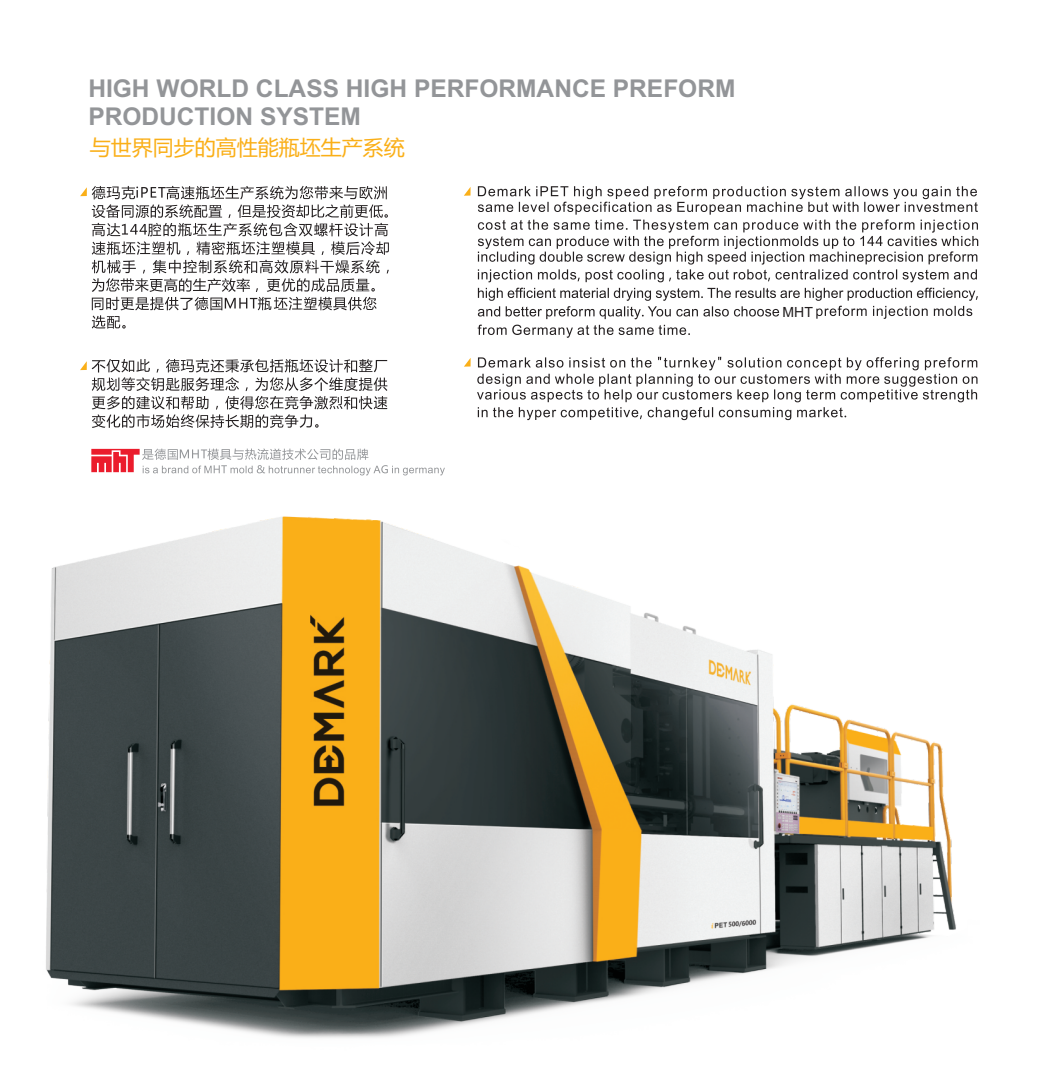
<style>
.page{position:relative;width:1051px;height:1071px;background:#fff}
.page>*{position:absolute;margin:0;border:0;box-sizing:border-box;transform-origin:0 0}
.t1{font:700 24.5px/27.3px "Arial";color:#939598}
.t2{font:21px "Microsoft Ya Hei";color:#faaf18}
.t3{font:14px "Arial";color:#231f20}
</style>
<div class="page">
<img style="left:46px;top:516px;width:910px;height:522px">
<svg style="left:477px;top:186px;width:500px;height:96px"></svg>
<svg style="left:477px;top:325px;width:212px;height:13px"></svg>
<svg style="left:477px;top:357px;width:500px;height:63px"></svg>
<svg style="left:91px;top:448px;width:353px;height:27px"></svg>
<svg style="left:464px;top:187px;width:6px;height:9px"></svg>
<svg style="left:80px;top:359px;width:307px;height:69px"></svg>
<svg style="left:464px;top:358px;width:6px;height:9px"></svg>
<svg style="left:80px;top:186px;width:309px;height:143px"></svg>
<svg style="left:477px;top:288px;width:500px;height:31px"></svg>
<p class="t1" style="left:88px;top:77px;width:648px">HIGH WORLD CLASS HIGH PERFORMANCE PREFORM<br>PRODUCTION SYSTEM</p>
<p class="t2" style="left:90px;top:137px;width:317px">与世界同步的高性能瓶坯生产系统</p>
<p class="t3" style="left:782px;top:307px;width:32px">MHT</p>
</div>
